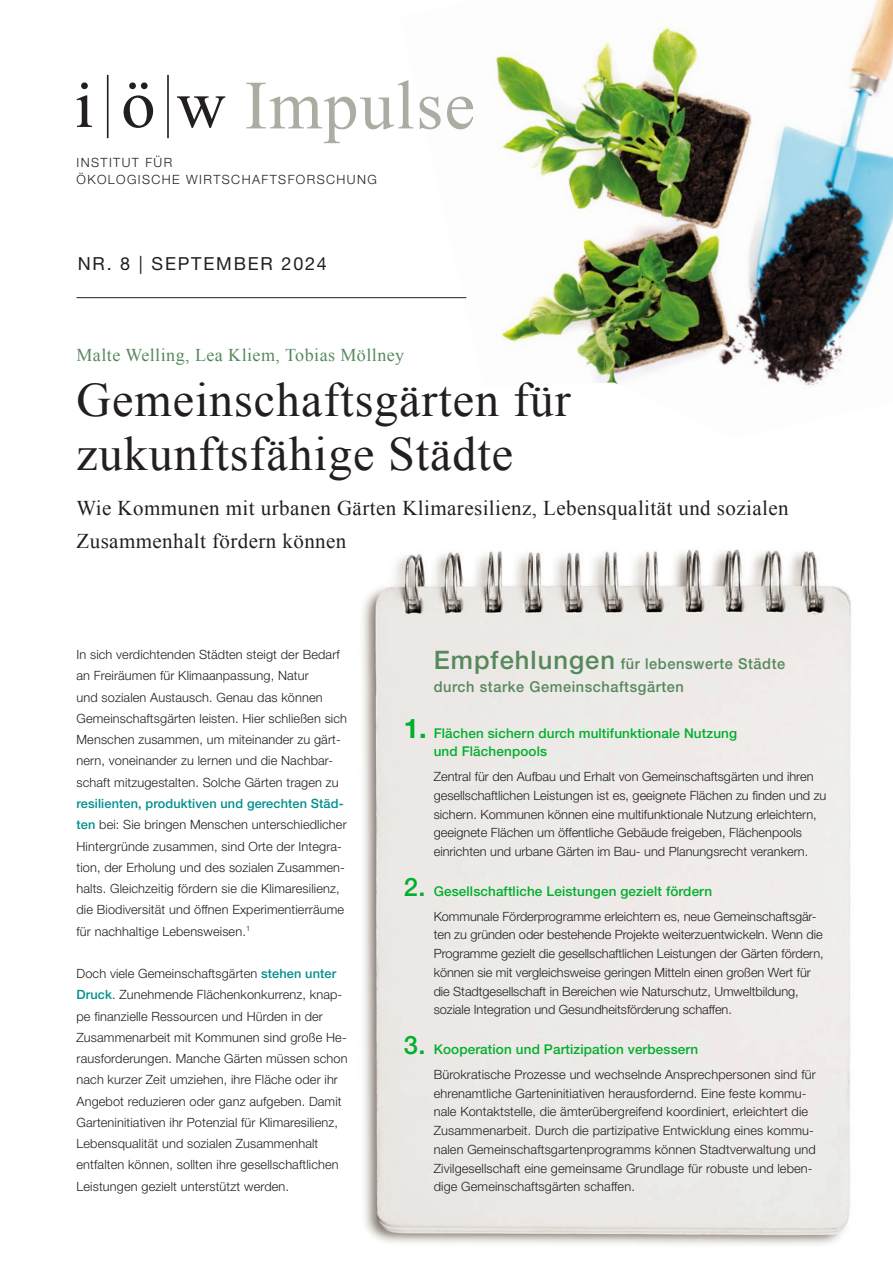
<style>
.page{position:relative;width:893px;height:1263px;background:#fff}
.page>*{position:absolute;margin:0;border:0;box-sizing:border-box;transform-origin:0 0}
.H2_Ü_36_42{font:48px/54px "Times New Roman";letter-spacing:.02em;color:#231f20}
.H2_Ü_36_42-2{font:21px/33px "Times New Roman";letter-spacing:.02em;color:#231f20}
.t1{font:18px "Times New Roman";letter-spacing:.025em;color:#57885c}
.t2{font:18px "Helvetica Neue LT Std";letter-spacing:.1em;color:#231f20}
.t3{font:500 15px/22.5px "Helvetica Neue LT Std";letter-spacing:.04em;color:#57885c}
.Head_Handlungsempfehlungen{font:500 13.5px "Helvetica Neue LT Std";letter-spacing:.01em;color:#00af2c}
.Text_Handlungsempfehlungen{font:300 12.75px/18.8px "Helvetica Neue LT Std";color:#231f20}
.P_Text{font:300 12.75px/21.3px "Helvetica Neue LT Std";letter-spacing:.01em;color:#231f20}
.P_Text-2{font:300 12.75px "Helvetica Neue LT Std";letter-spacing:.11em;color:#231f20}
.s1{font-weight:500;color:#008f8d}
.s2{font-size:25.5px}
.s3{font-weight:700;font-size:27px}
</style>
<div class="page">
<img style="left:362px;top:549px;width:489px;height:696px">
<img style="left:400px;top:0;width:493px;height:386px">
<hr style="left:107px;top:75px;width:2px;height:63px;background:#231f20">
<hr style="left:167px;top:75px;width:2px;height:63px;background:#231f20">
<svg style="left:177px;top:96px;width:48px;height:32px"></svg>
<svg style="left:124px;top:95px;width:29px;height:33px"></svg>
<div style="left:129px;top:82px;width:7px;height:7px;background:#231f20;border-radius:50%"></div>
<div style="left:141px;top:82px;width:7px;height:7px;background:#231f20;border-radius:50%"></div>
<svg style="left:77px;top:95px;width:15px;height:32px"></svg>
<div style="left:81px;top:82px;width:7px;height:7px;background:#231f20;border-radius:50%"></div>
<hr style="left:77px;top:297px;width:389px;height:1px;background:#231f20">
<svg style="left:246px;top:81px;width:227px;height:62px"></svg>
<p class="P_Text-2" style="left:77px;top:155px;width:97px">INSTITUT FÜR</p>
<p class="P_Text-2" style="left:77px;top:171px;width:302px">ÖKOLOGISCHE WIRTSCHAFTSFORSCHUNG</p>
<p class="t2" style="left:78px;top:253px;width:251px">NR. 8 | SEPTEMBER 2024</p>
<p class="t1" style="left:77px;top:343px;width:329px">Malte Welling, Lea Kliem, Tobias Möllney</p>
<p class="H2_Ü_36_42" style="left:77px;top:372px;width:496px">Gemeinschaftsgärten für zukunftsfähige Städte</p>
<p class="H2_Ü_36_42-2" style="left:77px;top:491px;width:714px">Wie Kommunen mit urbanen Gärten Klimaresilienz, Lebensqualität und sozialen<br>Zusammenhalt fördern können</p>
<p class="P_Text" style="left:77px;top:644px;width:272px">In sich verdichtenden Städten steigt der Bedarf an Freiräumen für Klimaanpassung, Natur<br>und sozialen Austausch. Genau das können Gemeinschaftsgärten leisten. Hier schließen sich Menschen zusammen, um miteinander zu gärt&shy;nern, voneinander zu lernen und die Nachbar&shy;schaft mitzugestalten. Solche Gärten tragen zu <span class="s1">resilienten, produktiven und gerechten Städ&shy;ten</span> bei: Sie bringen Menschen unterschiedlicher Hintergründe zusammen, sind Orte der Integra&shy;tion, der Erholung und des sozialen Zusammen&shy;halts. Gleichzeitig fördern sie die Klimaresilienz, die Biodiversität und öffnen Experimentierräume für nachhaltige Lebensweisen.<sup>1</sup></p>
<p class="P_Text" style="left:77px;top:963px;width:273px">Doch viele Gemeinschaftsgärten <span class="s1">stehen unter Druck</span>. Zunehmende Flächenkonkurrenz, knap&shy;pe finanzielle Ressourcen und Hürden in der Zusammenarbeit mit Kommunen sind große He&shy;rausforderungen. Manche Gärten müssen schon nach kurzer Zeit umziehen, ihre Fläche oder ihr Angebot reduzieren oder ganz aufgeben. Damit Garteninitiativen ihr Potenzial für Klimaresilienz, Lebensqualität und sozialen Zusammenhalt entfalten können, sollten ihre gesellschaftlichen Leistungen gezielt unterstützt werden.</p>
<p class="t3" style="left:434px;top:652px;width:353px"><span class="s2">Empfehlungen</span> für lebenswerte Städte durch starke Gemeinschaftsgärten</p>
<p class="Head_Handlungsempfehlungen" style="left:404px;top:725px;width:335px"><span class="s3">1.</span> Flächen sichern durch multifunktionale Nutzung</p>
<p class="Head_Handlungsempfehlungen" style="left:434px;top:743px;width:115px">und Flächenpools</p>
<p class="Text_Handlungsempfehlungen" style="left:434px;top:767px;width:394px">Zentral für den Aufbau und Erhalt von Gemeinschaftsgärten und ihren gesellschaftlichen Leistungen ist es, geeignete Flächen zu finden und zu sichern. Kommunen können eine multifunktionale Nutzung erleichtern, geeignete Flächen um öffentliche Gebäude freigeben, Flächenpools einrichten und urbane Gärten im Bau- und Planungsrecht verankern.</p>
<p class="Head_Handlungsempfehlungen" style="left:404px;top:883px;width:310px"><span class="s2">2.</span> Gesellschaftliche Leistungen gezielt fördern</p>
<p class="Text_Handlungsempfehlungen" style="left:434px;top:906px;width:391px">Kommunale Förderprogramme erleichtern es, neue Gemeinschaftsgär&shy;ten zu gründen oder bestehende Projekte weiterzuentwickeln. Wenn die Programme gezielt die gesellschaftlichen Leistungen der Gärten fördern, können sie mit vergleichsweise geringen Mitteln einen großen Wert für die Stadtgesellschaft in Bereichen wie Naturschutz, Umweltbildung, soziale Integration und Gesundheitsförderung schaffen.</p>
<p class="Head_Handlungsempfehlungen" style="left:404px;top:1041px;width:296px"><span class="s2">3.</span> Kooperation und Partizipation verbessern</p>
<p class="Text_Handlungsempfehlungen" style="left:434px;top:1065px;width:384px">Bürokratische Prozesse und wechselnde Ansprechpersonen sind für ehrenamtliche Garteninitiativen herausfordernd. Eine feste kommu&shy;nale Kontaktstelle, die ämterübergreifend koordiniert, erleichtert die Zusammenarbeit. Durch die partizipative Entwicklung eines kommu&shy;nalen Gemeinschaftsgartenprogramms können Stadtverwaltung und Zivilgesellschaft eine gemeinsame Grundlage für robuste und leben&shy;dige Gemeinschaftsgärten schaffen.</p>
</div>
